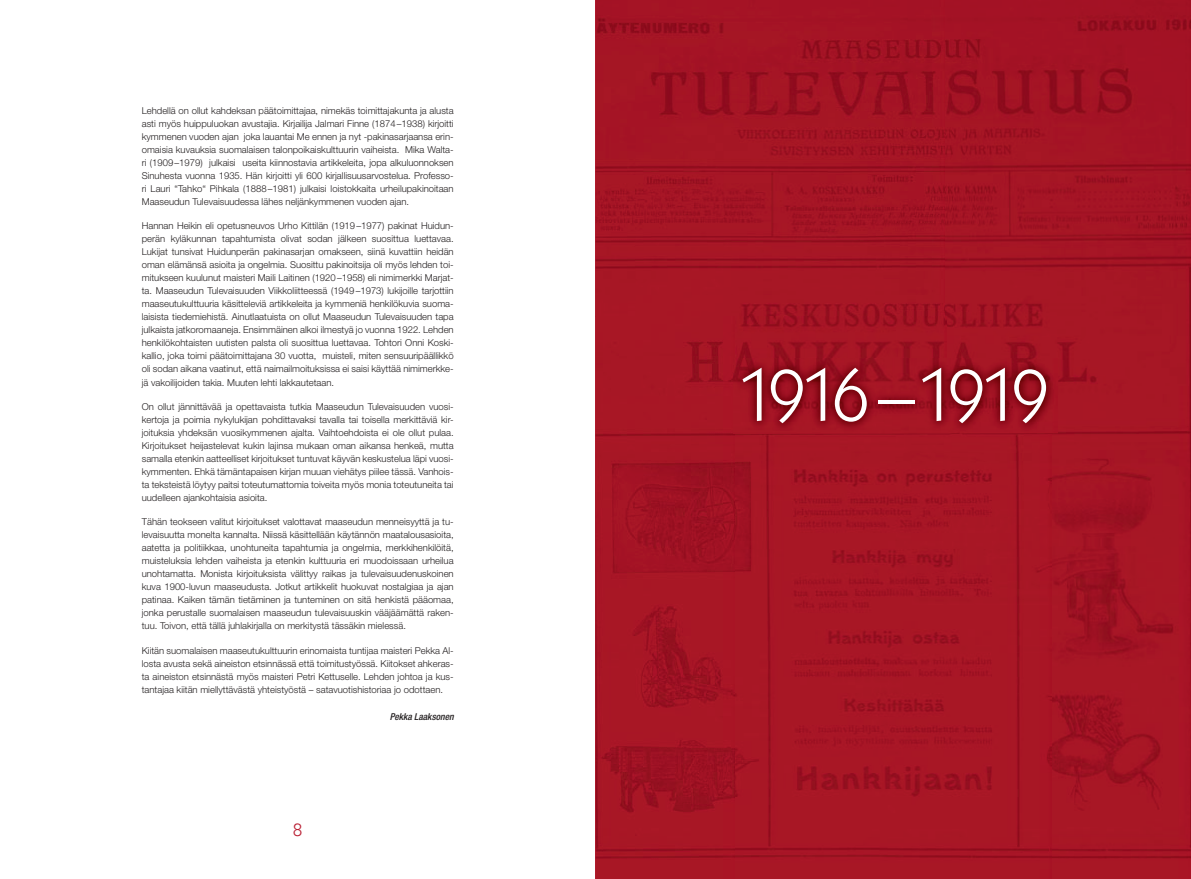
<style>
.page{position:relative;width:1191px;height:879px;background:#fff}
.page>*{position:absolute;margin:0;border:0;box-sizing:border-box;transform-origin:0 0}
.t1{font:73px "Itc Kabel";letter-spacing:-.08em;color:#fff}
.t2{font:18px "Itc Kabel";color:#b91f33}
.t3{font:300 9.5px/13px "Helvetica Neue";color:#231f20;text-align:justify}
.t4{font:italic 500 condensed 9.5px "Helvetica Neue";color:#231f20}
</style>
<div class="page">
<img style="left:595px;top:0;width:350px;height:316px">
<img style="left:945px;top:0;width:246px;height:386px">
<img style="left:595px;top:316px;width:140px;height:563px">
<img style="left:735px;top:316px;width:211px;height:42px">
<img style="left:1051px;top:386px;width:140px;height:493px">
<img style="left:735px;top:433px;width:316px;height:446px">
<img style="left:733px;top:358px;width:324px;height:75px">
<p class="t3" style="left:142px;top:104px;width:313px">Lehdellä on ollut kahdeksan päätoimittajaa, nimekäs toimittajakunta ja alusta asti myös huippuluokan avustajia. Kirjailija Jalmari Finne (1874 –1938) kirjoitti kymmenen vuoden ajan joka lauantai Me ennen ja nyt -pakinasarjaansa erin&shy;omaisia kuvauksia suomalaisen talonpoikaiskulttuurin vaiheista. Mika Walta&shy;ri (1909 –1979) julkaisi useita kiinnostavia artikkeleita, jopa alkuluonnoksen Sinuhesta vuonna 1935. Hän kirjoitti yli 600 kirjallisuusarvostelua. Professo&shy;ri Lauri “Tahko“ Pihkala (1888 –1981) julkaisi loistokkaita urheilupakinoitaan Maaseudun Tulevaisuudessa lähes neljänkymmenen vuoden ajan.</p>
<p class="t3" style="left:142px;top:219px;width:313px">Hannan Heikin eli opetusneuvos Urho Kittilän (1919 –1977) pakinat Huidun&shy;perän kyläkunnan tapahtumista olivat sodan jälkeen suosittua luettavaa.<br>Lukijat tunsivat Huidunperän pakinasarjan omakseen, siinä kuvattiin heidän oman elämänsä asioita ja ongelmia. Suosittu pakinoitsija oli myös lehden toi&shy;mitukseen kuulunut maisteri Maili Laitinen (1920 –1958) eli nimimerkki Marjat&shy;ta. Maaseudun Tulevaisuuden Viikkoliitteessä (1949 –1973) lukijoille tarjottiin maaseutukulttuuria käsitteleviä artikkeleita ja kymmeniä henkilökuvia suoma&shy;laisista tiedemiehistä. Ainutlaatuista on ollut Maaseudun Tulevaisuuden tapa julkaista jatkoromaaneja. Ensimmäinen alkoi ilmestyä jo vuonna 1922. Lehden henkilökohtaisten uutisten palsta oli suosittua luettavaa. Tohtori Onni Koski&shy;kallio, joka toimi päätoimittajana 30 vuotta, muisteli, miten sensuuripäällikkö oli sodan aikana vaatinut, että naimailmoituksissa ei saisi käyttää nimimerkke&shy;jä vakoilijoiden takia. Muuten lehti lakkautetaan.</p>
<p class="t3" style="left:142px;top:400px;width:313px">On ollut jännittävää ja opettavaista tutkia Maaseudun Tulevaisuuden vuosi&shy;kertoja ja poimia nykylukijan pohdittavaksi tavalla tai toisella merkittäviä kir&shy;joituksia yhdeksän vuosikymmenen ajalta. Vaihtoehdoista ei ole ollut pulaa.<br>Kirjoitukset heijastelevat kukin lajinsa mukaan oman aikansa henkeä, mutta samalla etenkin aatteelliset kirjoitukset tuntuvat käyvän keskustelua läpi vuosi&shy;kymmenten. Ehkä tämäntapaisen kirjan muuan viehätys piilee tässä. Vanhois&shy;ta teksteistä löytyy paitsi toteutumattomia toiveita myös monia toteutuneita tai uudelleen ajankohtaisia asioita.</p>
<p class="t3" style="left:142px;top:515px;width:313px">Tähän teokseen valitut kirjoitukset valottavat maaseudun menneisyyttä ja tu&shy;levaisuutta monelta kannalta. Niissä käsittellään käytännön maatalousasioita, aatetta ja politiikkaa, unohtuneita tapahtumia ja ongelmia, merkkihenkilöitä, muisteluksia lehden vaiheista ja etenkin kulttuuria eri muodoissaan urheilua unohtamatta. Monista kirjoituksista välittyy raikas ja tulevaisuudenuskoinen kuva 1900-luvun maaseudusta. Jotkut artikkelit huokuvat nostalgiaa ja ajan patinaa. Kaiken tämän tietäminen ja tunteminen on sitä henkistä pääomaa, jonka perustalle suomalaisen maaseudun tulevaisuuskin vääjäämättä raken&shy;tuu. Toivon, että tällä juhlakirjalla on merkitystä tässäkin mielessä.</p>
<p class="t3" style="left:142px;top:643px;width:313px">Kiitän suomalaisen maaseutukulttuurin erinomaista tuntijaa maisteri Pekka Al&shy;losta avusta sekä aineiston etsinnässä että toimitustyössä. Kiitokset ahkeras&shy;ta aineiston etsinnästä myös maisteri Petri Kettuselle. Lehden johtoa ja kus&shy;tantajaa kiitän miellyttävästä yhteistyöstä – satavuotishistoriaa jo odottaen.</p>
<p class="t4" style="left:390px;top:711px;width:66px">Pekka Laaksonen</p>
<h2 class="t2" style="left:293px;top:819px;width:10px">8</h2>
<h1 class="t1" style="left:738px;top:353px;width:312px">1916 – 1919</h1>
</div>
